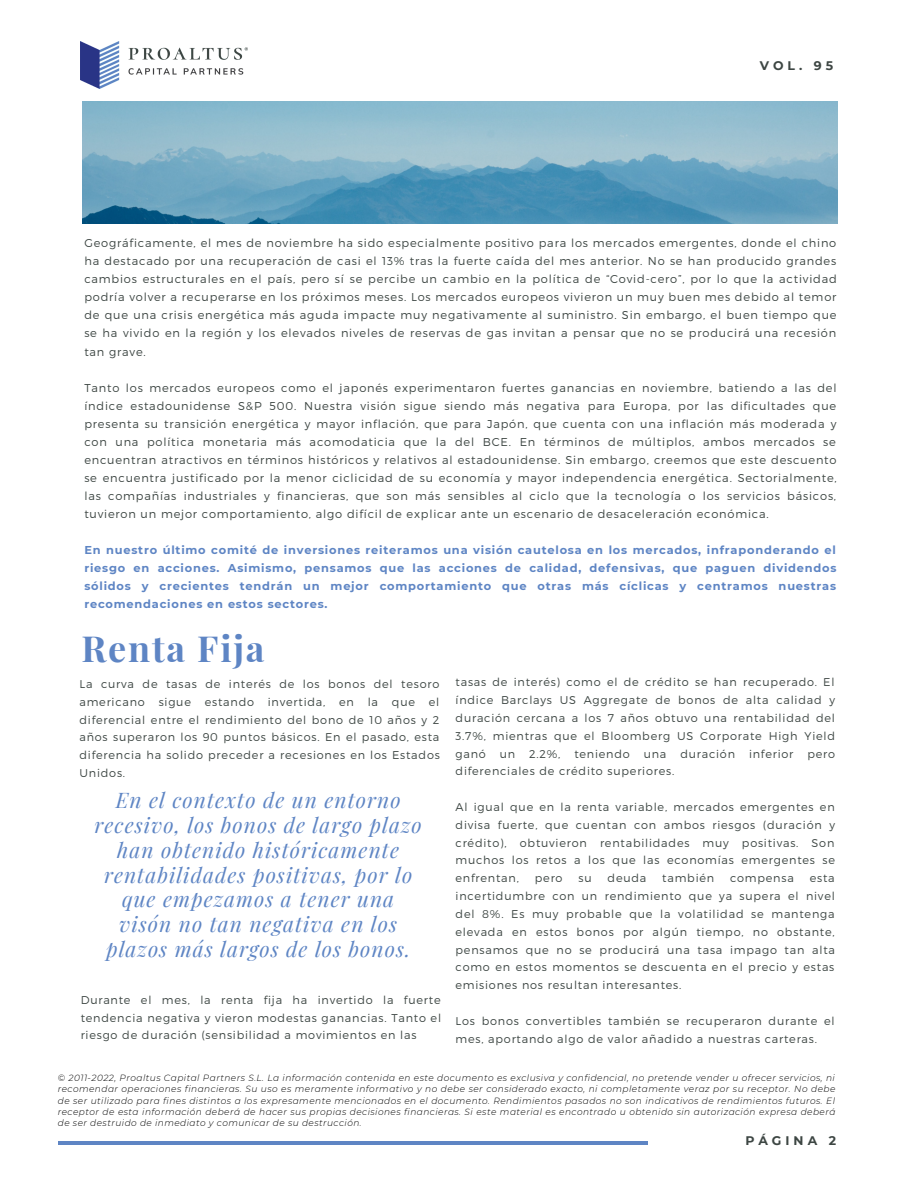
<style>
.page{position:relative;width:918px;height:1188px;background:#fff}
.page>*{position:absolute;margin:0;border:0;box-sizing:border-box;transform-origin:0 0}
.t1{font:700 36px "Playfair Display";letter-spacing:.05em;color:#5e85c4}
.t2{font:italic 21px/24.8px "Playfair Display";letter-spacing:.05em;color:#5e85c4;text-align:center}
.t3{font:700 12.45px "Montserrat";letter-spacing:.32em;color:#3d4643}
.t4{font:300 11.4px/18px "Montserrat";letter-spacing:.07em;color:#3d4643;text-align:justify}
.t5{font:700 11.4px/18px "Montserrat";letter-spacing:.07em;color:#5e85c4;text-align:justify}
.t6{font:300 11.25px/17.9px "Montserrat";letter-spacing:.07em;color:#3d4643;text-align:justify}
.t7{font:italic 300 9px/11.2px "Montserrat";letter-spacing:.05em;color:#000;text-align:justify}
</style>
<div class="page">
<img style="left:83px;top:102px;width:755px;height:121px">
<img style="left:81px;top:42px;width:166px;height:47px">
<hr style="left:58px;top:1141px;width:589px;height:4px;background:#5e85c4">
<p class="t3" style="left:760px;top:57px;width:75px">VOL. 95</p>
<p class="t4" style="left:84px;top:234px;width:754px">Geográficamente, el mes de noviembre ha sido especialmente positivo para los mercados emergentes, donde el chino ha destacado por una recuperación de casi el 13% tras la fuerte caída del mes anterior. No se han producido grandes cambios estructurales en el país, pero sí se percibe un cambio en la política de “Covid-cero”, por lo que la actividad podría volver a recuperarse en los próximos meses. Los mercados europeos vivieron un muy buen mes debido al temor de que una crisis energética más aguda impacte muy negativamente al suministro. Sin embargo, el buen tiempo que se ha vivido en la región y los elevados niveles de reservas de gas invitan a pensar que no se producirá una recesión tan grave.</p>
<p class="t4" style="left:84px;top:378px;width:754px">Tanto los mercados europeos como el japonés experimentaron fuertes ganancias en noviembre, batiendo a las del índice estadounidense S&amp;P 500. Nuestra visión sigue siendo más negativa para Europa, por las dificultades que presenta su transición energética y mayor inflación, que para Japón, que cuenta con una inflación más moderada y con una política monetaria más acomodaticia que la del BCE. En términos de múltiplos, ambos mercados se encuentran atractivos en términos históricos y relativos al estadounidense. Sin embargo, creemos que este descuento se encuentra justificado por la menor ciclicidad de su economía y mayor independencia energética. Sectorialmente, las compañías industriales y financieras, que son más sensibles al ciclo que la tecnología o los servicios básicos, tuvieron un mejor comportamiento, algo difícil de explicar ante un escenario de desaceleración económica.</p>
<p class="t5" style="left:84px;top:541px;width:754px">En nuestro último comité de inversiones reiteramos una visión cautelosa en los mercados, infraponderando el riesgo en acciones. Asimismo, pensamos que las acciones de calidad, defensivas, que paguen dividendos sólidos y crecientes tendrán un mejor comportamiento que otras más cíclicas y centramos nuestras recomendaciones en estos sectores.</p>
<h1 class="t1" style="left:82px;top:623px;width:185px">Renta Fija</h1>
<p class="t6" style="left:456px;top:673px;width:381px">tasas de interés) como el de crédito se han recuperado. El índice Barclays US Aggregate de bonos de alta calidad y duración cercana a los 7 años obtuvo una rentabilidad del 3.7%, mientras que el Bloomberg US Corporate High Yield ganó un 2.2%, teniendo una duración inferior pero diferenciales de crédito superiores.</p>
<p class="t6" style="left:456px;top:798px;width:381px">Al igual que en la renta variable, mercados emergentes en divisa fuerte, que cuentan con ambos riesgos (duración y crédito), obtuvieron rentabilidades muy positivas. Son muchos los retos a los que las economías emergentes se enfrentan,</p>
<p class="t6" style="left:79px;top:675px;width:362px">La curva de tasas de interés de los bonos del tesoro americano sigue estando invertida, en la que el diferencial entre el rendimiento del bono de 10 años y 2 años superaron los 90 puntos básicos. En el pasado, esta diferencia ha solido preceder a recesiones en los Estados Unidos.</p>
<h2 class="t2" style="left:95px;top:787px;width:329px">En el contexto de un entorno recesivo, los bonos de largo plazo han obtenido históricamente rentabilidades positivas, por lo que empezamos a tener una visón no tan negativa en los plazos más largos de los bonos.</h2>
<p class="t6" style="left:81px;top:990px;width:362px">Durante el mes, la renta fija ha invertido la fuerte tendencia negativa y vieron modestas ganancias. Tanto el riesgo de duración (sensibilidad a movimientos en las</p>
<p class="t6" style="left:535px;top:869px;width:29px">pero</p>
<p class="t6" style="left:579px;top:869px;width:15px">su</p>
<p class="t6" style="left:608px;top:869px;width:40px">deuda</p>
<p class="t6" style="left:662px;top:869px;width:53px">también</p>
<p class="t6" style="left:730px;top:869px;width:65px">compensa</p>
<p class="t6" style="left:456px;top:869px;width:381px;text-indent:354px">esta incertidumbre con un rendimiento que ya supera el nivel del 8%. Es muy probable que la volatilidad se mantenga elevada en estos bonos por algún tiempo, no obstante, pensamos que no se producirá una tasa impago tan alta como en estos momentos se descuenta en el precio y estas emisiones nos resultan interesantes.</p>
<p class="t6" style="left:456px;top:1011px;width:381px">Los bonos convertibles también se recuperaron durante el mes, aportando algo de valor añadido a nuestras carteras.</p>
<p class="t7" style="left:58px;top:1072px;width:779px">© 2011-2022, Proaltus Capital Partners S.L. La información contenida en este documento es exclusiva y confidencial, no pretende vender u ofrecer servicios, ni recomendar operaciones financieras. Su uso es meramente informativo y no debe ser considerado exacto, ni completamente veraz por su receptor. No debe de ser utilizado para fines distintos a los expresamente mencionados en el documento. Rendimientos pasados no son indicativos de rendimientos futuros. El receptor de esta información deberá de hacer sus propias decisiones financieras. Si este material es encontrado u obtenido sin autorización expresa deberá de ser destruido de inmediato y comunicar de su destrucción.</p>
<p class="t3" style="left:745px;top:1133px;width:92px">PÁGINA 2</p>
</div>
